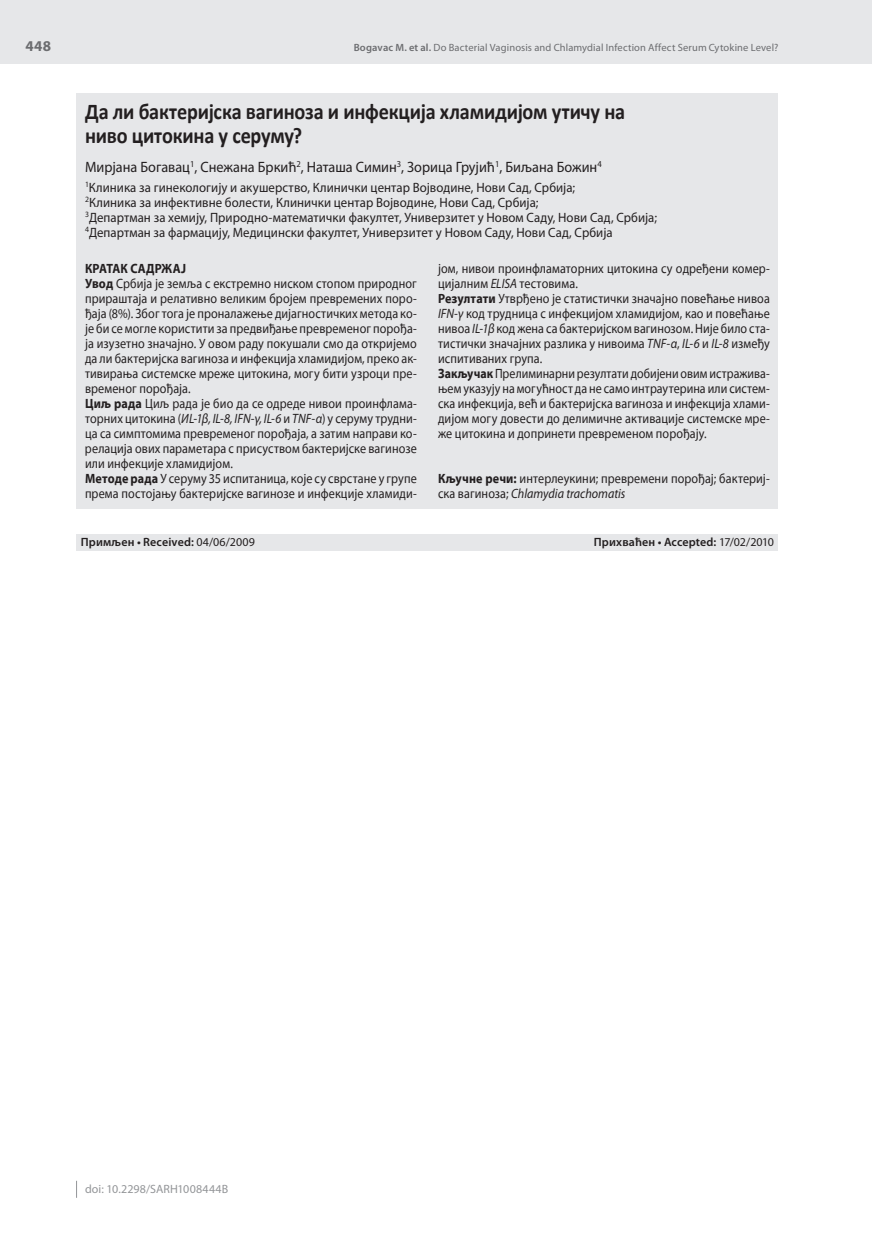
<style>
.page{position:relative;width:872px;height:1234px;background:#fff}
.page>*{position:absolute;margin:0;border:0;box-sizing:border-box;transform-origin:0 0}
.t1{font:700 22.5px/24px "Calibri";letter-spacing:-.01em;color:#231f20;scale:.9 1}
.t2{font:15px "Myriad Pro";color:#231f20;scale:.95 1}
.t3{font:700 15px "Myriad Pro";color:#6c6d70}
.t4{font:13.5px/15px "Myriad Pro Cyrilic";letter-spacing:.005em;color:#231f20;scale:.9 1}
.t5{font:13.5px/15px "Myriad Pro";letter-spacing:.005em;color:#231f20;scale:.95 1}
.t6{font:italic 13.5px "Myriad Pro";color:#231f20;scale:.9 1}
.t7{font:600 12px "Myriad Pro";letter-spacing:.01em;color:#231f20}
.t8{font:12px "Myriad Pro";letter-spacing:.01em;color:#939598}
.t9{font:10.5px "Myriad Pro";letter-spacing:.01em;color:#6c6d70}
.s1{font-weight:600}
.s2{font-weight:700}
.s3{font-style:italic}
.s4{font-family:"Myriad Pro";font-style:italic}
.s5{font-family:"Myriad Pro Cyrilic";font-style:normal}
.s6{font-weight:400}
</style>
<div class="page">
<div style="left:0;top:0;width:872px;height:64px;background:#e6e7e9"></div>
<svg style="left:76px;top:1180px;width:1px;height:17px"></svg>
<div style="left:77px;top:254px;width:701px;height:255px;background:#e6e7e9"></div>
<div style="left:77px;top:94px;width:701px;height:160px;background:#e6e7e9"></div>
<div style="left:77px;top:534px;width:701px;height:16px;background:#e6e7e9"></div>
<p class="t3" style="left:26px;top:36px;width:27px">448</p>
<p class="t9" style="left:354px;top:41px;width:426px"><span class="s1">Bogavac M. et al.</span> Do Bacterial Vaginosis and Chlamydial Infection Affect Serum Cytokine Level?</p>
<h1 class="t1" style="left:85px;top:98px;width:601px">Да ли бактеријска вагиноза и инфекција хламидијом утичу на ниво цитокина у серуму?</h1>
<p class="t2" style="left:85px;top:158px;width:545px">Мирјана Богавац<sup>1</sup>, Снежана Бркић<sup>2</sup>, Наташа Симин<sup>3</sup>, Зорица Грујић<sup>1</sup>, Биљана Божин<sup>4</sup></p>
<p class="t5" style="left:85px;top:179px;width:603px"><sup>1</sup>Клиника за гинекологију и акушерство, Клинички центар Војводине, Нови Сад, Србија;<br><sup>2</sup>Клиника за инфективне болести, Клинички центар Војводине, Нови Сад, Србија;<br><sup>3</sup>Департман за хемију, Природно-математички факултет, Универзитет у Новом Саду, Нови Сад, Србија; <sup>4</sup>Департман за фармацију, Медицински факултет, Универзитет у Новом Саду, Нови Сад, Србија</p>
<p class="t4" style="left:85px;top:261px;width:370px"><span class="s2">KRATAK SADRŽAJ<br>Uvod</span> Srbija je zemqa s ekstremno niskom stopom prirodnog priraštaja i relativno velikim brojem prevremenih poro&shy;đaja (8%). Zbog toga je pronalažewe dijagnostičkih metoda ko&shy;je bi se mogle koristiti za predviđawe prevremenog porođa&shy;ja izuzetno značajno. U ovom radu pokušali smo da otkrijemo da li bakterijska vaginoza i infekcija hlamidijom, preko ak&shy;tivirawa sistemske mreže citokina, mogu biti uzroci pre&shy;vremenog porođaja.<br><span class="s2">Ciq rada</span> Ciq rada je bio da se odrede nivoi proinflama&shy;tornih citokina (<span class="s3">I</span><span class="s4">L-1β, IL-8, IFN-γ, IL-6</span> i <span class="s4">TNF-α</span>) u serumu trudni&shy;ca sa simptomima prevremenog porođaja, a zatim napravi ko&shy;relacija ovih parametara s prisustvom bakterijske vaginoze ili infekcije hlamidijom.<br><span class="s2">Metode rada</span> U serumu 35 ispitanica, koje su svrstane u grupe prema postojawu bakterijske vaginoze i infekcije hlamidi-</p>
<p class="t4" style="left:438px;top:261px;width:370px">jom, nivoi proinflamatornih citokina su određeni komer&shy;cijalnim <span class="s4">ELISA</span> testovima.<br><span class="s2">Rezultati</span> Utvrđeno je statistički značajno povećawe nivoa <span class="s4">IFN-γ</span> kod trudnica s infekcijom hlamidijom, kao i povećawe nivoa <span class="s4">IL-1β</span> kod žena sa bakterijskom vaginozom. Nije bilo sta&shy;tistički značajnih razlika u nivoima <span class="s4">TNF-α</span>, <span class="s4">IL-6</span> i <span class="s4">IL-8</span> između ispitivanih grupa.<br><span class="s2">Zakqučak</span> Preliminarni rezultati dobijeni ovim istraživa&shy;wem ukazuju na mogućnost da ne samo intrauterina ili sistem&shy;ska infekcija, već i bakterijska vaginoza i infekcija hlami&shy;dijom mogu dovesti do delimične aktivacije sistemske mre&shy;že citokina i doprineti prevremenom porođaju.</p>
<p class="t4" style="left:438px;top:471px;width:369px"><span class="s2">Kqučne reči:</span> interleukini; prevremeni porođaj; bakterij-</p>
<p class="t6" style="left:438px;top:485px;width:210px"><span class="s5">ska vaginoza;</span> Chlamydia trachomatis</p>
<p class="t7" style="left:81px;top:534px;width:176px">Примљен • Received: <span class="s6">04/06/2009</span></p>
<p class="t7" style="left:594px;top:534px;width:182px">Прихваћен • Accepted: <span class="s6">17/02/2010</span></p>
<p class="t8" style="left:85px;top:1181px;width:145px">doi: 10.2298/SARH1008444B</p>
</div>
